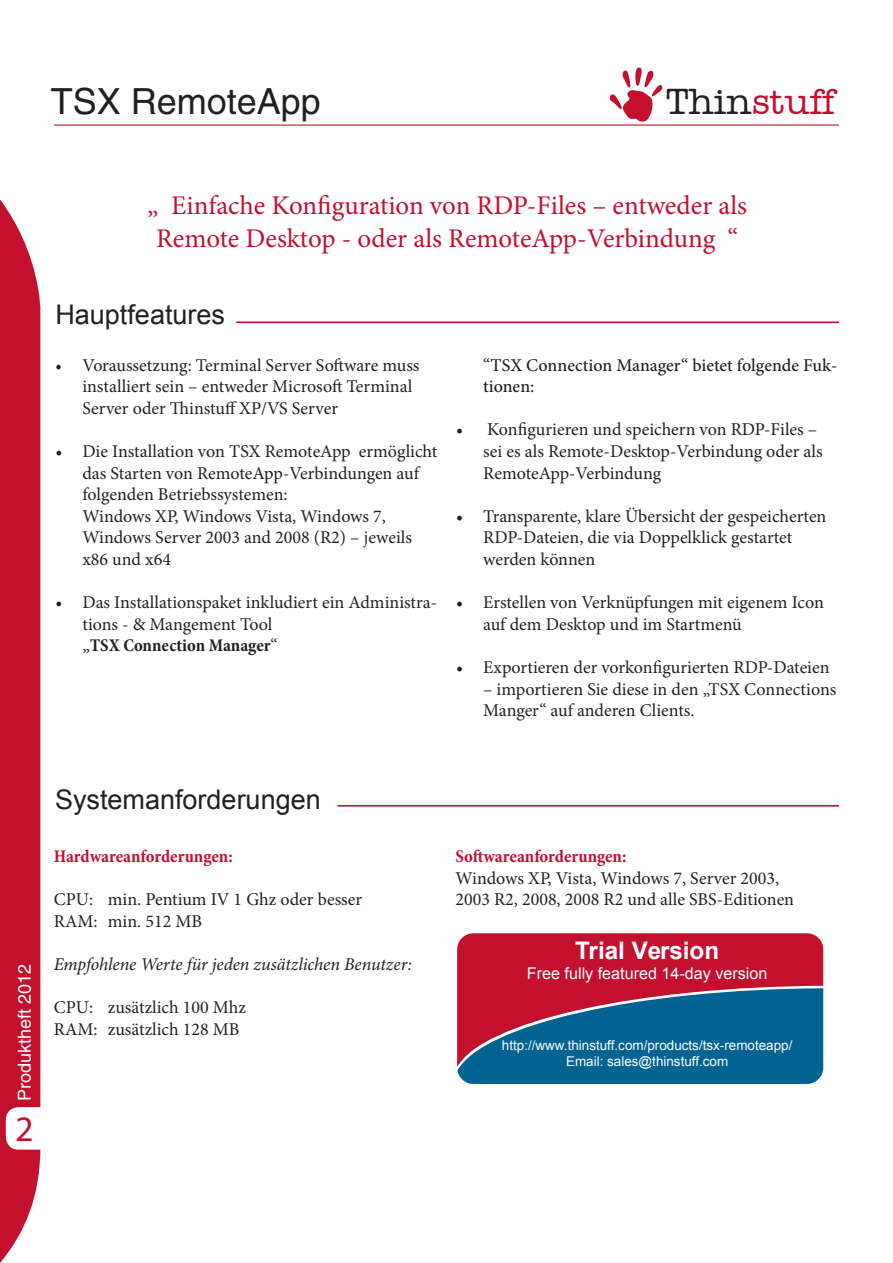
<style>
.page{position:relative;width:893px;height:1263px;background:#fff}
.page>*{position:absolute;margin:0;border:0;box-sizing:border-box;transform-origin:0 0}
.t1{font:500 37.5px "Amer Typewriter IT Cby BT";color:#c3102f}
.t2{font:36px "Helvetica";color:#231f20}
.t3{font:36px "Myriad Pro";color:#c3102f}
.t4{font:27px/32.4px "Minion Pro";color:#c3102f;text-align:center}
.t5{font:27px "Arial";color:#231f20}
.t6{font:700 24.15px "Arial";color:#fff}
.t7{font:18px/21.6px "Minion Pro";color:#231f20}
.t8{font:18px/21.6px "Minion Pro";color:#231f20;scale:.9 1}
.t9{font:500 18px/21.6px "Minion Pro";color:#231f20}
.t10{font:700 condensed 18px "Minion Pro";letter-spacing:-.005em;color:#c3102f}
.t11{font:italic 18px "Minion Pro";letter-spacing:-.005em;color:#231f20}
.t12{font:18px "Helvetica";color:#fff}
.t13{font:16.2px "Arial";color:#fff}
.t14{font:13.5px/16.2px "Arial";color:#fff;text-align:center}
.s1{color:#231f20}
.s2{font-weight:700;font-stretch:condensed}
.s3{font-weight:400}
</style>
<div class="page">
<div style="left:0;top:199px;width:40px;height:1064px;background:#c3102f"></div>
<div style="left:6px;top:1107px;width:69px;height:43px;background:#fff;border-radius:13px"></div>
<svg style="left:609px;top:67px;width:53px;height:55px"></svg>
<hr style="left:54px;top:125px;width:785px;height:1px;background:#c3102f">
<div style="left:457px;top:1067px;width:366px;height:17px;background:#006391"></div>
<svg style="left:457px;top:933px;width:366px;height:134px;background:#703a5f"></svg>
<svg style="left:236px;top:321px;width:603px;height:3px;background:#dd7b8c"></svg>
<svg style="left:337px;top:805px;width:502px;height:2px"></svg>
<h2 class="t2" style="left:51px;top:81px;width:272px">TSX RemoteApp</h2>
<h1 class="t1" style="left:666px;top:78px;width:170px"><span class="s1">Thin</span>stuff</h1>
<p class="t4" style="left:147px;top:190px;width:601px">„ Einfache Konfiguration von RDP-Files – entweder als<br>Remote Desktop - oder als RemoteApp-Verbindung “</p>
<p class="t5" style="left:55px;top:297px;width:171px">Hauptfeatures</p>
<p class="t8" style="left:82px;top:354px;width:376px;text-indent:-27px">• Voraussetzung: Terminal Server Software muss installiert sein – entweder Microsoft Terminal<br>Server oder Thinstuff XP/VS Server</p>
<p class="t7" style="left:82px;top:440px;width:356px;text-indent:-27px">• Die Installation von TSX RemoteApp ermöglicht das Starten von RemoteApp-Verbindungen auf folgenden Betriebssystemen:</p>
<p class="t7" style="left:82px;top:505px;width:305px">Windows XP, Windows Vista, Windows 7,</p>
<p class="t7" style="left:82px;top:527px;width:331px">Windows Server 2003 and 2008 (R2) – jeweils x86 und x64</p>
<p class="t7" style="left:82px;top:592px;width:356px;text-indent:-27px"><span class="s2">•</span> Das Installationspaket inkludiert ein Administra&shy;tions - &amp; Mangement Tool<br>„<span class="s2">TSX Connection Manager</span>“</p>
<p class="t9" style="left:483px;top:354px;width:356px"><span class="s3">“</span>TSX Connection Manager“ bietet folgende Fuk&shy;tionen:</p>
<p class="t7" style="left:483px;top:419px;width:341px;text-indent:-27px">• Konfigurieren und speichern von RDP-Files – sei es als Remote-Desktop-Verbindung oder als<br>RemoteApp-Verbindung</p>
<p class="t7" style="left:483px;top:505px;width:345px;text-indent:-27px">• Transparente, klare Übersicht der gespeicherten<br>RDP-Dateien, die via Doppelklick gestartet werden können</p>
<p class="t7" style="left:483px;top:592px;width:342px;text-indent:-27px">• Erstellen von Verknüpfungen mit eigenem Icon auf dem Desktop und im Startmenü</p>
<p class="t7" style="left:456px;top:656px;width:375px">• Exportieren der vorkonfigurierten RDP-Dateien</p>
<p class="t7" style="left:483px;top:678px;width:355px">– importieren Sie diese in den „TSX Connections<br>Manger“ auf anderen Clients.</p>
<p class="t12" style="left:14px;top:1101px;width:139px;rotate:-90deg">Produktheft 2012</p>
<h2 class="t3" style="left:15px;top:1106px;width:20px">2</h2>
<p class="t5" style="left:55px;top:782px;width:267px">Systemanforderungen</p>
<p class="t10" style="left:54px;top:844px;width:180px">Hardwareanforderungen:</p>
<p class="t7" style="left:54px;top:889px;width:310px">CPU: min. Pentium IV 1 Ghz oder besser</p>
<p class="t7" style="left:54px;top:910px;width:150px">RAM: min. 512 MB</p>
<p class="t11" style="left:54px;top:952px;width:360px">Empfohlene Werte für jeden zusätzlichen Benutzer:</p>
<p class="t7" style="left:54px;top:997px;width:194px">CPU: zusätzlich 100 Mhz</p>
<p class="t7" style="left:54px;top:1018px;width:187px">RAM: zusätzlich 128 MB</p>
<p class="t10" style="left:455px;top:844px;width:173px">Softwareanforderungen:</p>
<p class="t7" style="left:455px;top:867px;width:340px">Windows XP, Vista, Windows 7, Server 2003,<br>2003 R2, 2008, 2008 R2 und alle SBS-Editionen</p>
<h3 class="t6" style="left:575px;top:935px;width:145px">Trial Version</h3>
<p class="t13" style="left:527px;top:962px;width:242px">Free fully featured 14-day version</p>
<p class="t14" style="left:502px;top:1037px;width:292px">http://www.thinstuff.com/products/tsx-remoteapp/<br>Email: sales@thinstuff.com</p>
</div>
